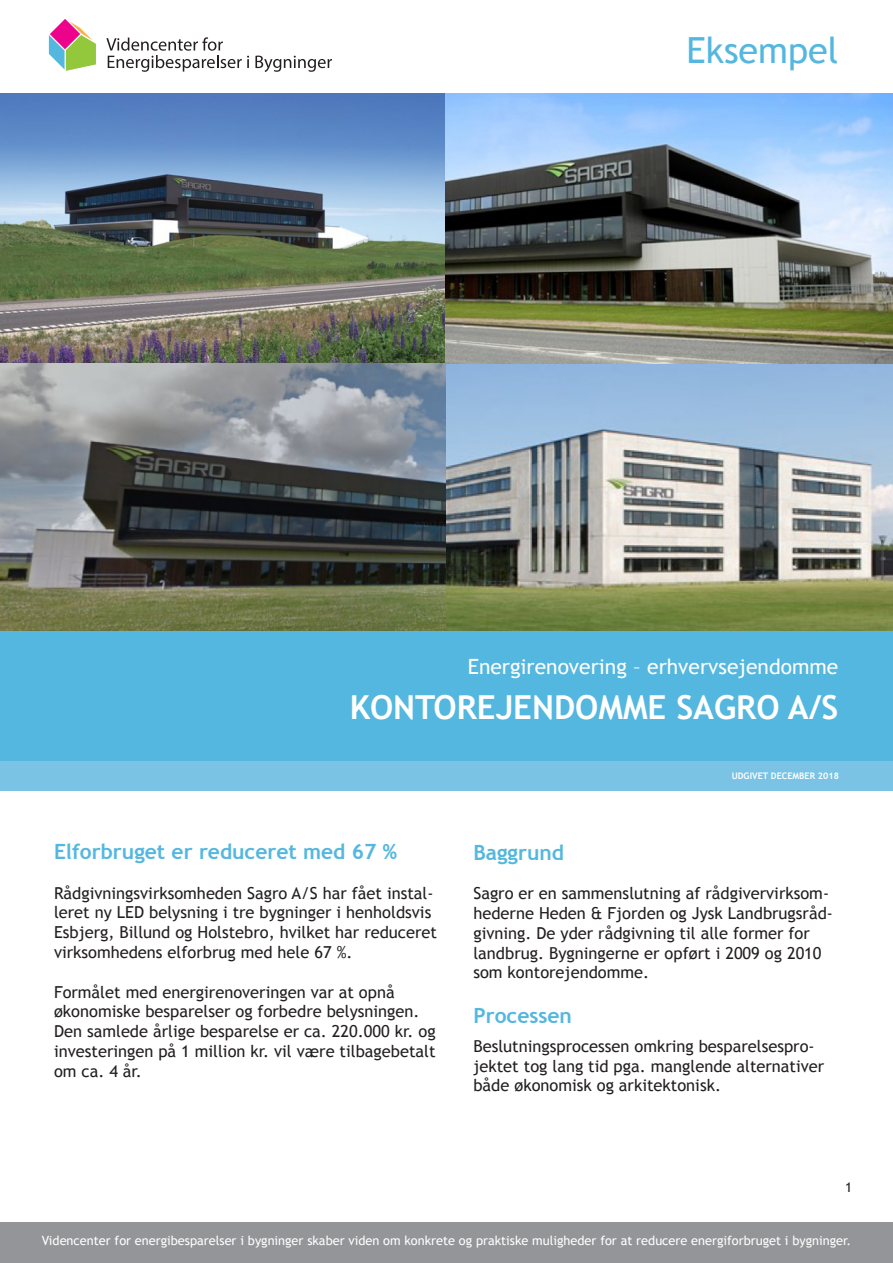
<style>
.page{position:relative;width:893px;height:1263px;background:#fff}
.page>*{position:absolute;margin:0;border:0;box-sizing:border-box;transform-origin:0 0}
.t1{font:36px "Trebuchet MS";color:#54b7df}
.t2{font:700 33px "Trebuchet MS";color:#fff}
.t3{font:700 21px "Trebuchet MS";color:#54b7df}
.t4{font:21px "Trebuchet MS";color:#fff}
.t5{font:16.5px/19.8px "Trebuchet MS";color:#231f20}
.t6{font:13.5px "Trebuchet MS";color:#231f20}
.t7{font:12.75px "Trebuchet MS";color:#fff}
.t8{font:700 9px "Trebuchet MS";color:#fff}
</style>
<div class="page">
<div style="left:0;top:1222px;width:893px;height:41px;background:#939598"></div>
<img style="left:0;top:93px;width:446px;height:271px">
<svg style="left:49px;top:19px;width:47px;height:52px"></svg>
<svg style="left:106px;top:37px;width:143px;height:35px"></svg>
<svg style="left:255px;top:56px;width:77px;height:16px"></svg>
<div style="left:0;top:630px;width:893px;height:135px;background:#54b7df"></div>
<div style="left:0;top:761px;width:893px;height:30px;background:#7ac3e5"></div>
<img style="left:446px;top:364px;width:447px;height:266px">
<img style="left:0;top:364px;width:446px;height:266px">
<img style="left:446px;top:93px;width:447px;height:271px">
<p class="t1" style="left:687px;top:29px;width:153px">Eksempel</p>
<p class="t4" style="left:468px;top:654px;width:372px">Energirenovering – erhvervsejendomme</p>
<p class="t2" style="left:350px;top:686px;width:490px">KONTOREJENDOMME SAGRO A/S</p>
<p class="t3" style="left:54px;top:838px;width:345px">Elforbruget er reduceret med 67 %</p>
<p class="t5" style="left:54px;top:883px;width:385px">Rådgivningsvirksomheden Sagro A/S har fået instal&shy;leret ny LED belysning i tre bygninger i henholdsvis Esbjerg, Billund og Holstebro, hvilket har reduceret virksomhedens elforbrug med hele 67 %.</p>
<p class="t5" style="left:54px;top:982px;width:383px">Formålet med energirenoveringen var at opnå økonomiske besparelser og forbedre belysningen.<br>Den samlede årlige besparelse er ca. 220.000 kr. og investeringen på 1 million kr. vil være tilbagebetalt om ca. 4 år.</p>
<p class="t8" style="left:732px;top:770px;width:109px">UDGIVET DECEMBER 2018</p>
<p class="t3" style="left:473px;top:839px;width:92px">Baggrund</p>
<p class="t5" style="left:473px;top:884px;width:361px">Sagro er en sammenslutning af rådgivervirksom&shy;hederne Heden &amp; Fjorden og Jysk Landbrugsråd&shy;givning. De yder rådgivning til alle former for landbrug. Bygningerne er opført i 2009 og 2010 som kontorejendomme.</p>
<p class="t3" style="left:473px;top:1003px;width:100px">Processen</p>
<p class="t5" style="left:473px;top:1036px;width:352px">Beslutningsprocessen omkring besparelsespro&shy;jektet tog lang tid pga. manglende alternativer både økonomisk og arkitektonisk.</p>
<p class="t6" style="left:845px;top:1179px;width:9px">1</p>
<p class="t7" style="left:42px;top:1233px;width:811px">Videncenter for energibesparelser i bygninger skaber viden om konkrete og praktiske muligheder for at reducere energiforbruget i bygninger.</p>
</div>
